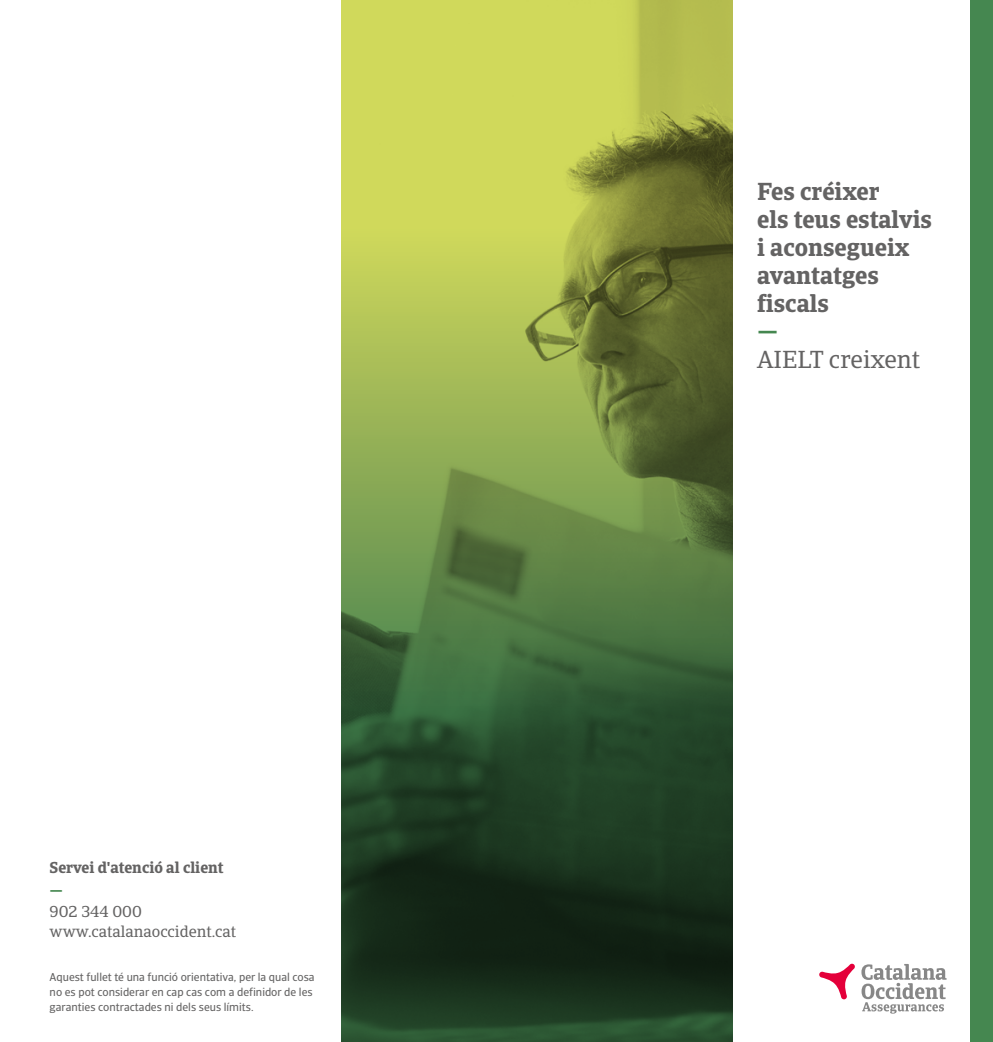
<style>
.page{position:relative;width:993px;height:1042px;background:#fff}
.page>*{position:absolute;margin:0;border:0;box-sizing:border-box;transform-origin:0 0}
.t1{font:700 24.5px/28px "Catalana";color:#646363}
.t2{font:24.5px "Catalana";color:#646363}
.t3{font:700 24.5px "Catalana";color:#458750}
.t4{font:15.75px/19.2px "Catalana";color:#646363}
.t5{font:700 15.75px "Catalana";color:#646363}
.t6{font:700 15.75px "Catalana";color:#458750}
.t7{font:11.38px/14.9px "Catalana Sans";color:#646363}
</style>
<div class="page">
<div style="left:970px;top:0;width:22px;height:1042px;background:#458750"></div>
<img style="left:341px;top:0;width:391px;height:1042px">
<svg style="left:861px;top:964px;width:85px;height:49px"></svg>
<svg style="left:819px;top:963px;width:35px;height:36px"></svg>
<h2 class="t5" style="left:50px;top:858px;width:175px">Servei d'atenció al client</h2>
<h2 class="t6" style="left:50px;top:881px;width:15px">—</h2>
<h2 class="t4" style="left:50px;top:902px;width:188px">902 344 000 www.catalanaoccident.cat</h2>
<p class="t7" style="left:50px;top:970px;width:266px">Aquest fullet té una funció orientativa, per la qual cosa no es pot considerar en cap cas com a definidor de les garanties contractades ni dels seus límits.</p>
<h1 class="t1" style="left:756px;top:178px;width:176px">Fes créixer<br>els teus estalvis i aconsegueix avantatges fiscals</h1>
<h1 class="t3" style="left:756px;top:316px;width:23px">—</h1>
<h1 class="t2" style="left:756px;top:345px;width:164px">AIELT creixent</h1>
</div>
